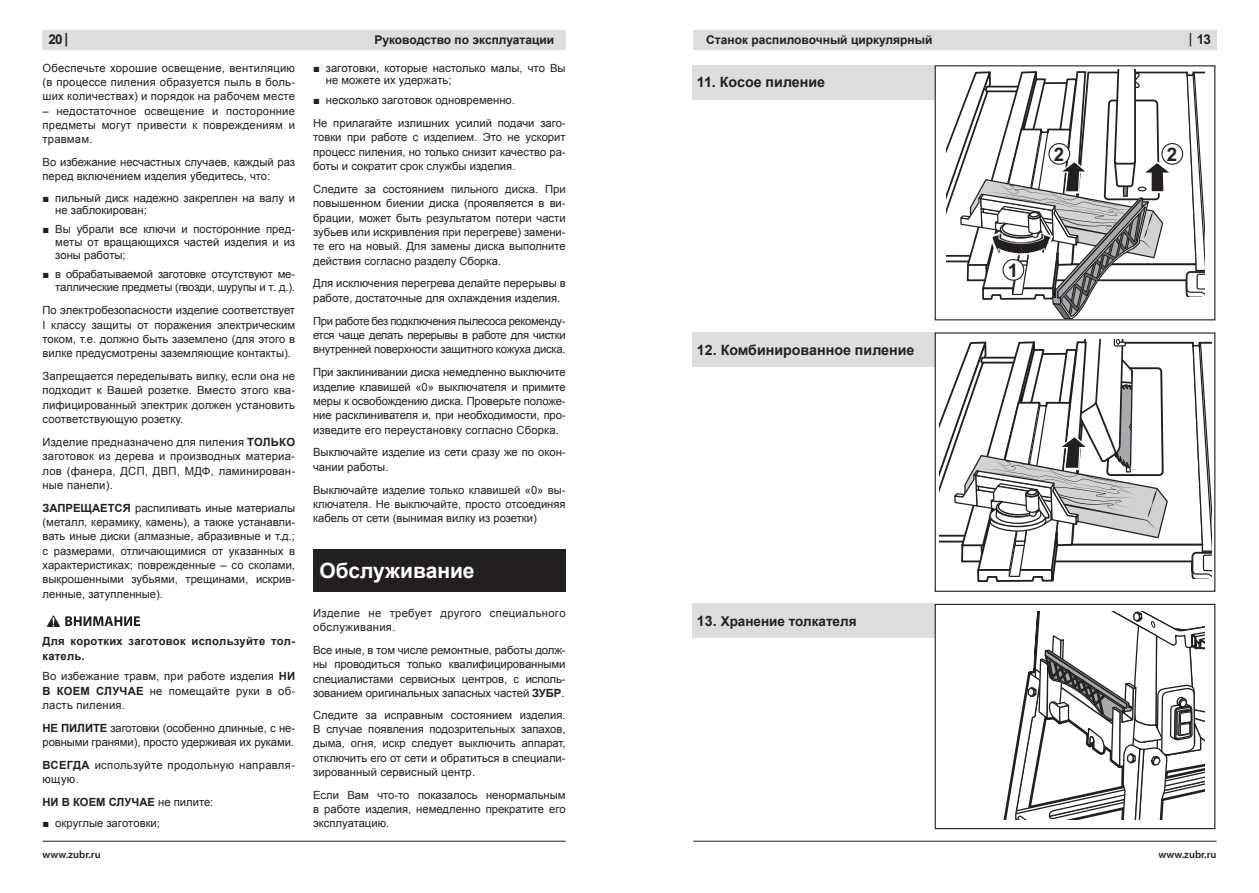
<style>
.page{position:relative;width:1259px;height:893px;background:#fff}
.page>*{position:absolute;margin:0;border:0;box-sizing:border-box;transform-origin:0 0}
.t1{font:700 21px "Arial";color:#fff}
.t2{font:700 18.6px "Arial";color:#231f20}
.t3{font:700 14.25px "Arial";color:#231f20}
.t4{font:700 13.5px "Arial";color:#231f20}
.t5{font:700 12px "Arial";color:#231f20}
.t6{font:11.25px/14.4px "Arial";color:#231f20;text-align:justify}
.t7{font:11.25px/13.6px "Arial";letter-spacing:-.02em;color:#231f20;text-align:right}
.t8{font:11.25px/14.4px "Arial";letter-spacing:.025em;color:#231f20}
.t9{font:700 11.25px/14.4px "Arial";letter-spacing:.02em;color:#231f20}
.t10{font:11.25px/14.4px "Arial";letter-spacing:.03em;color:#231f20}
.t11{font:700 11.25px "Arial";color:#231f20}
.t12{font:600 10.5px "Myriad Pro";color:#231f20}
.s1{font-family:"Myriad Pro"}
.s2{font-family:"Times New Roman"}
.s3{font-weight:700}
.s4{font-weight:400}
.s5{font-family:"Myriad Pro";font-weight:600}
.s6{font-size:14.25px}
</style>
<div class="page">
<div style="left:43px;top:30px;width:523px;height:20px;background:#dcdddf"></div>
<hr style="left:43px;top:841px;width:523px;height:1px;background:#231f20">
<svg style="left:47px;top:615px;width:93px;height:12px"></svg>
<div style="left:313px;top:549px;width:253px;height:42px;background:#231f20"></div>
<div style="left:693px;top:30px;width:523px;height:20px;background:#dcdddf"></div>
<hr style="left:693px;top:841px;width:523px;height:1px;background:#231f20">
<div style="left:692px;top:65px;width:243px;height:34px;background:#dcdddf"></div>
<svg style="left:946px;top:69px;width:258px;height:249px"></svg>
<div style="left:1003px;top:260px;width:20px;height:20px;background:#fff;border-radius:50%"></div>
<div style="left:1002px;top:259px;width:22px;height:22px;border:1px solid #231f20;border-radius:50%"></div>
<div style="left:1049px;top:144px;width:20px;height:20px;background:#fff;border-radius:50%"></div>
<div style="left:1048px;top:143px;width:22px;height:22px;border:1px solid #231f20;border-radius:50%"></div>
<div style="left:1162px;top:144px;width:20px;height:20px;background:#fff;border-radius:50%"></div>
<div style="left:1161px;top:143px;width:22px;height:22px;border:1px solid #231f20;border-radius:50%"></div>
<div style="left:692px;top:332px;width:243px;height:34px;background:#dcdddf"></div>
<svg style="left:939px;top:340px;width:272px;height:242px"></svg>
<div style="left:934px;top:332px;width:281px;height:260px;border:1px solid #231f20"></div>
<div style="left:692px;top:604px;width:243px;height:34px;background:#dcdddf"></div>
<svg style="left:1003px;top:611px;width:202px;height:209px"></svg>
<div style="left:934px;top:604px;width:281px;height:225px;border:1px solid #231f20"></div>
<p class="t4" style="left:48px;top:30px;width:21px">20 <span class="s1">|</span></p>
<p class="t6" style="left:43px;top:61px;width:254px">Обеспечьте хорошие освещение, вентиляцию (в процессе пиления образуется пыль в боль&shy;ших количествах) и порядок на рабочем месте</p>
<p class="t6" style="left:43px;top:104px;width:254px">– недостаточное освещение и посторонние предметы могут привести к повреждениям и травмам.</p>
<p class="t6" style="left:43px;top:155px;width:254px">Во избежание несчастных случаев, каждый раз перед включением изделия убедитесь, что:</p>
<p class="t6" style="left:55px;top:191px;width:241px;line-height:12.8px;text-indent:-13px"><span class="s2">■</span> пильный диск надежно закреплен на валу и не заблокирован;</p>
<p class="t6" style="left:55px;top:223px;width:241px;line-height:12.8px;text-indent:-13px"><span class="s2">■</span> Вы убрали все ключи и посторонние пред&shy;меты от вращающихся частей изделия и из зоны работы;</p>
<p class="t7" style="left:43px;top:267px;width:254px"><span class="s2">■</span> в обрабатываемой заготовке отсутствуют ме&shy;таллические предметы (гвозди, шурупы и т. д.).</p>
<p class="t6" style="left:43px;top:303px;width:254px">По электробезопасности изделие соответствует I классу защиты от поражения электрическим током, т.е. должно быть заземлено (для этого в вилке предусмотрены заземляющие контакты).</p>
<p class="t6" style="left:43px;top:369px;width:254px">Запрещается переделывать вилку, если она не подходит к Вашей розетке. Вместо этого ква&shy;лифицированный электрик должен установить соответствующую розетку.</p>
<p class="t6" style="left:43px;top:435px;width:254px">Изделие предназначено для пиления <span class="s3">ТОЛЬКО </span>заготовок из дерева и производных материа&shy;лов (фанера, ДСП, ДВП, МДФ, ламинирован&shy;ные панели).</p>
<p class="t6" style="left:43px;top:501px;width:254px"><span class="s3">ЗАПРЕЩАЕТСЯ</span> распиливать иные материалы (металл, керамику, камень), а также устанавли&shy;вать иные диски (алмазные, абразивные и т.д.; с размерами, отличающимися от указанных в характеристиках; поврежденные – со сколами, выкрошенными зубьями, трещинами, искрив&shy;ленные, затупленные).</p>
<p class="t9" style="left:43px;top:634px;width:254px">Для коротких заготовок используйте тол&shy;катель.</p>
<p class="t6" style="left:43px;top:669px;width:254px">Во избежание травм, при работе изделия <span class="s3">НИ В КОЕМ СЛУЧАЕ</span> не помещайте руки в об&shy;ласть пиления.</p>
<p class="t6" style="left:43px;top:721px;width:254px"><span class="s3">НЕ ПИЛИТЕ</span> заготовки (особенно длинные, с не&shy;ровными гранями), просто удерживая их руками.</p>
<p class="t10" style="left:43px;top:758px;width:254px"><span class="s3">ВСЕГДА</span> используйте продольную направля&shy;ющую.</p>
<p class="t11" style="left:43px;top:795px;width:172px">НИ В КОЕМ СЛУЧАЕ <span class="s4">не пилите:</span></p>
<p class="t6" style="left:43px;top:816px;width:119px"><span class="s2">■</span> округлые заготовки;</p>
<p class="t12" style="left:43px;top:847px;width:60px">www.zubr.ru</p>
<p class="t5" style="left:374px;top:32px;width:181px">Руководство по эксплуатации</p>
<p class="t6" style="left:326px;top:61px;width:241px;line-height:12.8px;text-indent:-13px"><span class="s2">■</span> заготовки, которые настолько малы, что Вы не можете их удержать;</p>
<p class="t6" style="left:313px;top:89px;width:254px;line-height:22.8px"><span class="s2">■</span> несколько заготовок одновременно.<br>Не прилагайте излишних усилий подачи заго-</p>
<p class="t6" style="left:313px;top:130px;width:254px">товки при работе с изделием. Это не ускорит процесс пиления, но только снизит качество ра&shy;боты и сократит срок службы изделия.</p>
<p class="t6" style="left:313px;top:182px;width:254px">Следите за состоянием пильного диска. При повышенном биении диска (проявляется в ви&shy;брации, может быть результатом потери части зубьев или искривления при перегреве) замени&shy;те его на новый. Для замены диска выполните действия согласно разделу Сборка.</p>
<p class="t6" style="left:313px;top:276px;width:254px">Для исключения перегрева делайте перерывы в работе, достаточные для охлаждения изделия.</p>
<p class="t6" style="left:313px;top:314px;width:254px">При работе без подключения пылесоса рекоменду&shy;ется чаще делать перерывы в работе для чистки внутренней поверхности защитного кожуха диска.</p>
<p class="t6" style="left:313px;top:365px;width:254px">При заклинивании диска немедленно выключите изделие клавишей «0» выключателя и примите меры к освобождению диска. Проверьте положе&shy;ние расклинивателя и, при необходимости, про&shy;изведите его переустановку согласно Сборка.</p>
<p class="t6" style="left:313px;top:445px;width:254px">Выключайте изделие из сети сразу же по окон&shy;чании работы.</p>
<p class="t6" style="left:313px;top:482px;width:254px">Выключайте изделие только клавишей «0» вы&shy;ключателя. Не выключайте, просто отсоединяя кабель от сети (вынимая вилку из розетки)</p>
<h1 class="t1" style="left:319px;top:557px;width:157px">Обслуживание</h1>
<p class="t8" style="left:313px;top:606px;width:254px">Изделие не требует другого специального обслуживания.</p>
<p class="t6" style="left:313px;top:643px;width:254px">Все иные, в том числе ремонтные, работы долж&shy;ны проводиться только квалифицированными специалистами сервисных центров, с исполь&shy;зованием оригинальных запасных частей <span class="s3">ЗУБР</span>.</p>
<p class="t6" style="left:313px;top:707px;width:254px">Следите за исправным состоянием изделия.<br>В случае появления подозрительных запахов, дыма, огня, искр следует выключить аппарат, отключить его от сети и обратиться в специали&shy;зированный сервисный центр.</p>
<p class="t6" style="left:313px;top:788px;width:254px">Если Вам что-то показалось ненормальным в работе изделия, немедленно прекратите его эксплуатацию.</p>
<p class="t5" style="left:706px;top:32px;width:228px">Станок распиловочный циркулярный</p>
<p class="t4" style="left:1189px;top:31px;width:24px"><span class="s5">|</span> 13</p>
<p class="t3" style="left:697px;top:73px;width:130px">11. Косое пиление</p>
<p class="t3" style="left:697px;top:340px;width:219px">12. Комбинированное пиление</p>
<h2 class="t2" style="left:1053px;top:141px;width:12px">2</h2>
<h2 class="t2" style="left:1166px;top:141px;width:12px">2</h2>
<h2 class="t2" style="left:1008px;top:257px;width:12px">1</h2>
<p class="t4" style="left:697px;top:612px;width:161px"><span class="s6">13.</span> Хранение толкателя</p>
<p class="t12" style="left:1158px;top:847px;width:60px">www.zubr.ru</p>
</div>
